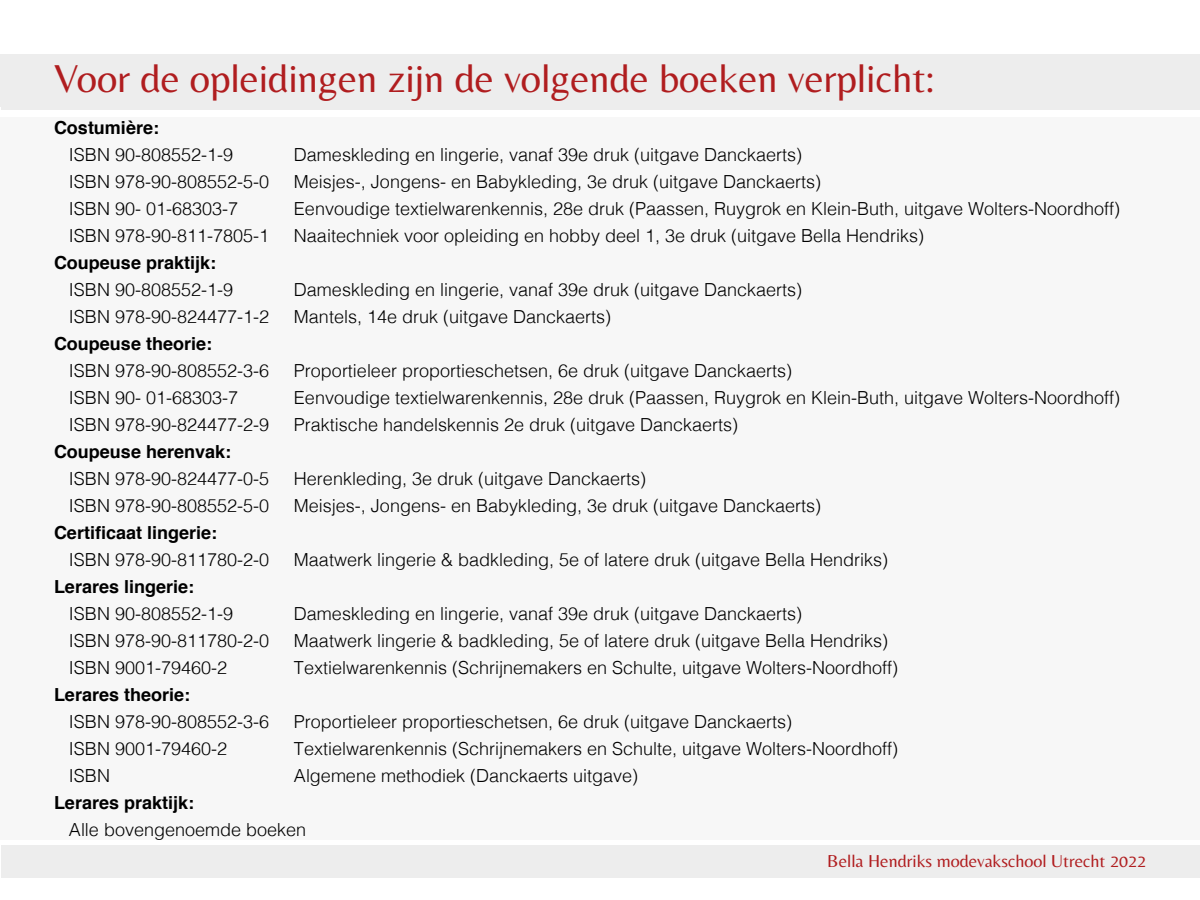
<style>
.page{position:relative;width:1200px;height:900px;background:#fff}
.page>*{position:absolute;margin:0;border:0;box-sizing:border-box;transform-origin:0 0}
.t1{font:40.5px "Belleza";color:#b01d1f}
.t2{font:300 18px "Helvetica";color:#000}
.t3{font:700 18px "Helvetica";color:#000}
.t4{font:18px "Belleza";color:#b01d1f}
</style>
<div class="page">
<div style="left:1px;top:57px;width:1199px;height:52px;background:#ededed"></div>
<div style="left:1px;top:845px;width:1199px;height:33px;background:#ededed"></div>
<div style="left:0;top:117px;width:1200px;height:723px;background:#f7f7f7"></div>
<div style="left:0;top:54px;width:1200px;height:52px;background:#ededed"></div>
<h1 class="t1" style="left:54px;top:54px;width:882px">Voor de opleidingen zijn de volgende boeken verplicht:</h1>
<p class="t3" style="left:54px;top:113px;width:107px">Costumière:</p>
<p class="t2" style="left:69px;top:139px;width:166px">ISBN 90-808552-1-9</p>
<p class="t2" style="left:294px;top:139px;width:510px">Dameskleding en lingerie, vanaf 39e druk (uitgave Danckaerts)</p>
<p class="t2" style="left:69px;top:166px;width:202px">ISBN 978-90-808552-5-0</p>
<p class="t2" style="left:294px;top:166px;width:529px">Meisjes-, Jongens- en Babykleding, 3e druk (uitgave Danckaerts)</p>
<p class="t2" style="left:69px;top:193px;width:171px">ISBN 90- 01-68303-7</p>
<p class="t2" style="left:294px;top:193px;width:828px">Eenvoudige textielwarenkennis, 28e druk (Paassen, Ruygrok en Klein-Buth, uitgave Wolters-Noordhoff)</p>
<p class="t2" style="left:69px;top:220px;width:202px">ISBN 978-90-811-7805-1</p>
<p class="t2" style="left:294px;top:220px;width:632px">Naaitechniek voor opleiding en hobby deel 1, 3e druk (uitgave Bella Hendriks)</p>
<p class="t3" style="left:54px;top:248px;width:164px">Coupeuse praktijk:</p>
<p class="t2" style="left:69px;top:274px;width:166px">ISBN 90-808552-1-9</p>
<p class="t2" style="left:294px;top:274px;width:510px">Dameskleding en lingerie, vanaf 39e druk (uitgave Danckaerts)</p>
<p class="t2" style="left:69px;top:301px;width:202px">ISBN 978-90-824477-1-2</p>
<p class="t2" style="left:294px;top:301px;width:319px">Mantels, 14e druk (uitgave Danckaerts)</p>
<p class="t3" style="left:54px;top:329px;width:160px">Coupeuse theorie:</p>
<p class="t2" style="left:69px;top:355px;width:202px">ISBN 978-90-808552-3-6</p>
<p class="t2" style="left:294px;top:355px;width:500px">Proportieleer proportieschetsen, 6e druk (uitgave Danckaerts)</p>
<p class="t2" style="left:69px;top:382px;width:171px">ISBN 90- 01-68303-7</p>
<p class="t2" style="left:294px;top:382px;width:828px">Eenvoudige textielwarenkennis, 28e druk (Paassen, Ruygrok en Klein-Buth, uitgave Wolters-Noordhoff)</p>
<p class="t2" style="left:69px;top:409px;width:202px">ISBN 978-90-824477-2-9</p>
<p class="t2" style="left:294px;top:409px;width:446px">Praktische handelskennis 2e druk (uitgave Danckaerts)</p>
<p class="t3" style="left:54px;top:437px;width:179px">Coupeuse herenvak:</p>
<p class="t2" style="left:69px;top:463px;width:202px">ISBN 978-90-824477-0-5</p>
<p class="t2" style="left:294px;top:463px;width:354px">Herenkleding, 3e druk (uitgave Danckaerts)</p>
<p class="t2" style="left:69px;top:490px;width:202px">ISBN 978-90-808552-5-0</p>
<p class="t2" style="left:294px;top:490px;width:529px">Meisjes-, Jongens- en Babykleding, 3e druk (uitgave Danckaerts)</p>
<p class="t3" style="left:54px;top:518px;width:165px">Certificaat lingerie:</p>
<p class="t2" style="left:69px;top:544px;width:202px">ISBN 978-90-811780-2-0</p>
<p class="t2" style="left:294px;top:544px;width:596px">Maatwerk lingerie &amp; badkleding, 5e of latere druk (uitgave Bella Hendriks)</p>
<p class="t3" style="left:54px;top:572px;width:142px">Lerares lingerie:</p>
<p class="t2" style="left:69px;top:598px;width:166px">ISBN 90-808552-1-9</p>
<p class="t2" style="left:294px;top:598px;width:510px">Dameskleding en lingerie, vanaf 39e druk (uitgave Danckaerts)</p>
<p class="t2" style="left:69px;top:625px;width:202px">ISBN 978-90-811780-2-0</p>
<p class="t2" style="left:294px;top:625px;width:596px">Maatwerk lingerie &amp; badkleding, 5e of latere druk (uitgave Bella Hendriks)</p>
<p class="t2" style="left:69px;top:652px;width:160px">ISBN 9001-79460-2</p>
<p class="t2" style="left:294px;top:652px;width:606px">Textielwarenkennis (Schrijnemakers en Schulte, uitgave Wolters-Noordhoff)</p>
<p class="t3" style="left:54px;top:680px;width:138px">Lerares theorie:</p>
<p class="t2" style="left:69px;top:706px;width:202px">ISBN 978-90-808552-3-6</p>
<p class="t2" style="left:294px;top:706px;width:500px">Proportieleer proportieschetsen, 6e druk (uitgave Danckaerts)</p>
<p class="t2" style="left:69px;top:733px;width:160px">ISBN 9001-79460-2</p>
<p class="t2" style="left:294px;top:733px;width:606px">Textielwarenkennis (Schrijnemakers en Schulte, uitgave Wolters-Noordhoff)</p>
<p class="t2" style="left:69px;top:760px;width:43px">ISBN</p>
<p class="t2" style="left:294px;top:760px;width:346px">Algemene methodiek (Danckaerts uitgave)</p>
<p class="t3" style="left:54px;top:788px;width:142px">Lerares praktijk:</p>
<p class="t2" style="left:69px;top:814px;width:239px">Alle bovengenoemde boeken</p>
<p class="t4" style="left:827px;top:850px;width:320px">Bella Hendriks modevakschool Utrecht 2022</p>
</div>
